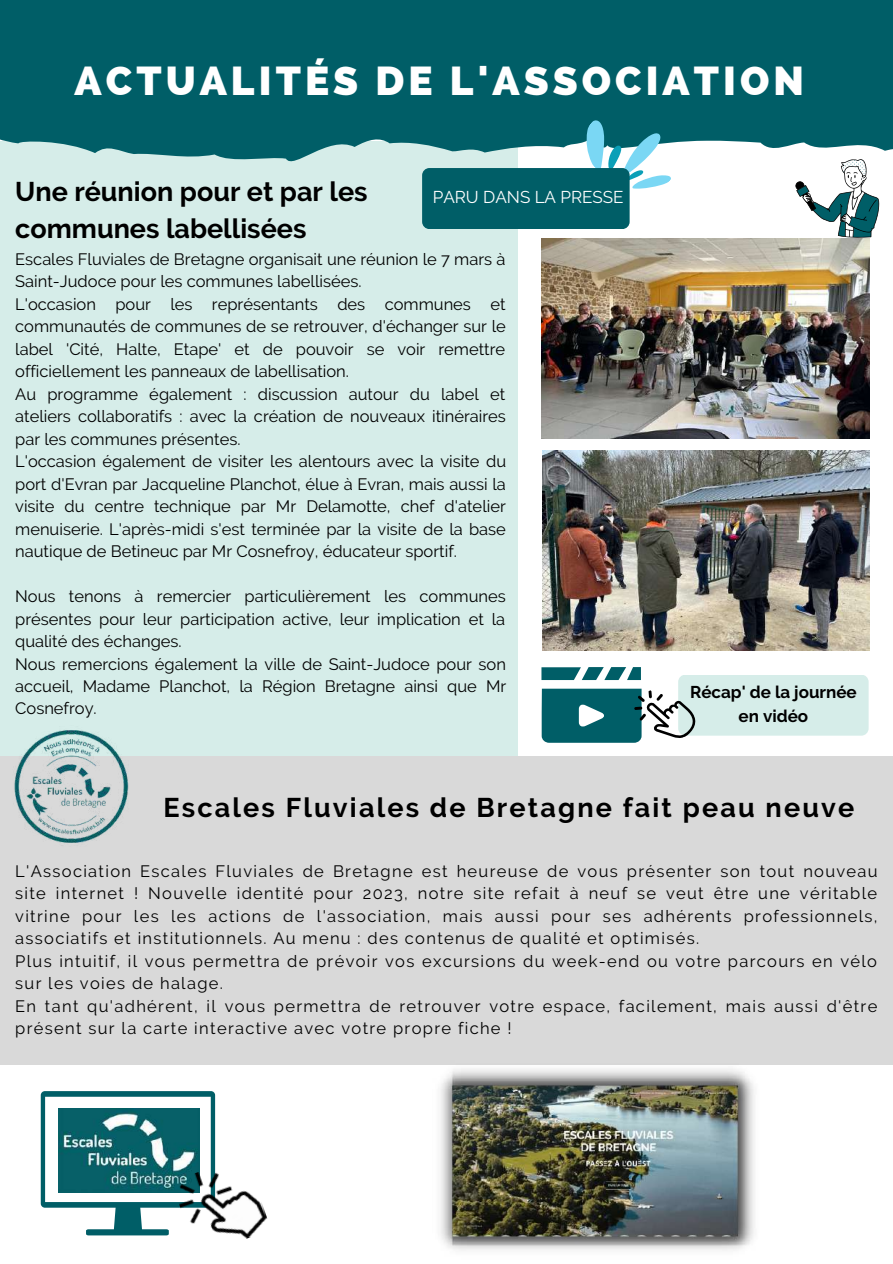
<style>
.page{position:relative;width:893px;height:1264px;background:#fff}
.page>*{position:absolute;margin:0;border:0;box-sizing:border-box;transform-origin:0 0}
.t1{font:800 40.5px "Raleway";letter-spacing:.1em;color:#fff}
.t2{font:700 27px/37px "Raleway";color:#000}
.t3{font:700 27px "Raleway";letter-spacing:.08em;color:#000}
.t4{font:700 16.95px/23.5px "Raleway";color:#000;text-align:center}
.t5{font:16.95px "Raleway";color:#fff}
.t6{font:16.5px/22.5px "Raleway";color:#000}
.t7{font:16.5px/22.5px "Raleway";letter-spacing:.08em;color:#000}
</style>
<div class="page">
<div style="left:0;top:141px;width:517px;height:614px;background:#d6ede9"></div>
<svg style="left:0;top:0;width:892px;height:242px;fill:#005e67"></svg>
<div style="left:0;top:756px;width:892px;height:309px;background:#d9d9d9"></div>
<img style="left:0;top:730px;width:156px;height:113px">
<svg style="left:795px;top:159px;width:84px;height:79px"></svg>
<svg style="left:41px;top:1091px;width:175px;height:145px"></svg>
<img style="left:58px;top:1108px;width:141px;height:84px">
<img style="left:171px;top:1155px;width:97px;height:84px">
<svg style="left:570px;top:118px;width:102px;height:86px"></svg>
<div style="left:422px;top:168px;width:207px;height:61px;background:#005e67;border-radius:7px"></div>
<img style="left:541px;top:238px;width:328px;height:200px">
<img style="left:543px;top:450px;width:325px;height:200px">
<svg style="left:541px;top:667px;width:100px;height:13px"></svg>
<div style="left:678px;top:674px;width:190px;height:61px;background:#d6ede9;border-radius:7px"></div>
<svg style="left:541px;top:688px;width:159px;height:55px"></svg>
<img style="left:440px;top:1069px;width:315px;height:182px">
<h1 class="t1" style="left:75px;top:57px;width:730px">ACTUALITÉS DE L'ASSOCIATION</h1>
<h2 class="t2" style="left:15px;top:173px;width:354px">Une réunion pour et par les communes labellisées</h2>
<p class="t6" style="left:15px;top:247px;width:492px">Escales Fluviales de Bretagne organisait une réunion le 7 mars à Saint-Judoce pour les communes labellisées.<br>L'occasion pour les représentants des communes et communautés de communes de se retrouver, d'échanger sur le label 'Cité, Halte, Etape' et de pouvoir se voir remettre officiellement les panneaux de labellisation.<br>Au programme également : discussion autour du label et ateliers collaboratifs : avec la création de nouveaux itinéraires par les communes présentes.<br>L'occasion également de visiter les alentours avec la visite du port d'Evran par Jacqueline Planchot, élue à Evran, mais aussi la visite du centre technique par Mr Delamotte, chef d'atelier menuiserie. L'après-midi s'est terminée par la visite de la base nautique de Betineuc par Mr Cosnefroy, éducateur sportif.</p>
<p class="t6" style="left:15px;top:585px;width:492px">Nous tenons à remercier particulièrement les communes présentes pour leur participation active, leur implication et la qualité des échanges.<br>Nous remercions également la ville de Saint-Judoce pour son accueil, Madame Planchot, la Région Bretagne ainsi que Mr Cosnefroy.</p>
<p class="t5" style="left:432px;top:187px;width:192px">PARU DANS LA PRESSE</p>
<p class="t4" style="left:690px;top:680px;width:168px">Récap' de la journée en vidéo</p>
<h2 class="t3" style="left:163px;top:791px;width:692px">Escales Fluviales de Bretagne fait peau neuve</h2>
<p class="t7" style="left:15px;top:859px;width:863px">L'Association Escales Fluviales de Bretagne est heureuse de vous présenter son tout nouveau site internet ! Nouvelle identité pour 2023, notre site refait à neuf se veut être une véritable vitrine pour les les actions de l'association, mais aussi pour ses adhérents professionnels, associatifs et institutionnels. Au menu : des contenus de qualité et optimisés.<br>Plus intuitif, il vous permettra de prévoir vos excursions du week-end ou votre parcours en vélo sur les voies de halage.<br>En tant qu'adhérent, il vous permettra de retrouver votre espace, facilement, mais aussi d'être présent sur la carte interactive avec votre propre fiche !</p>
</div>
